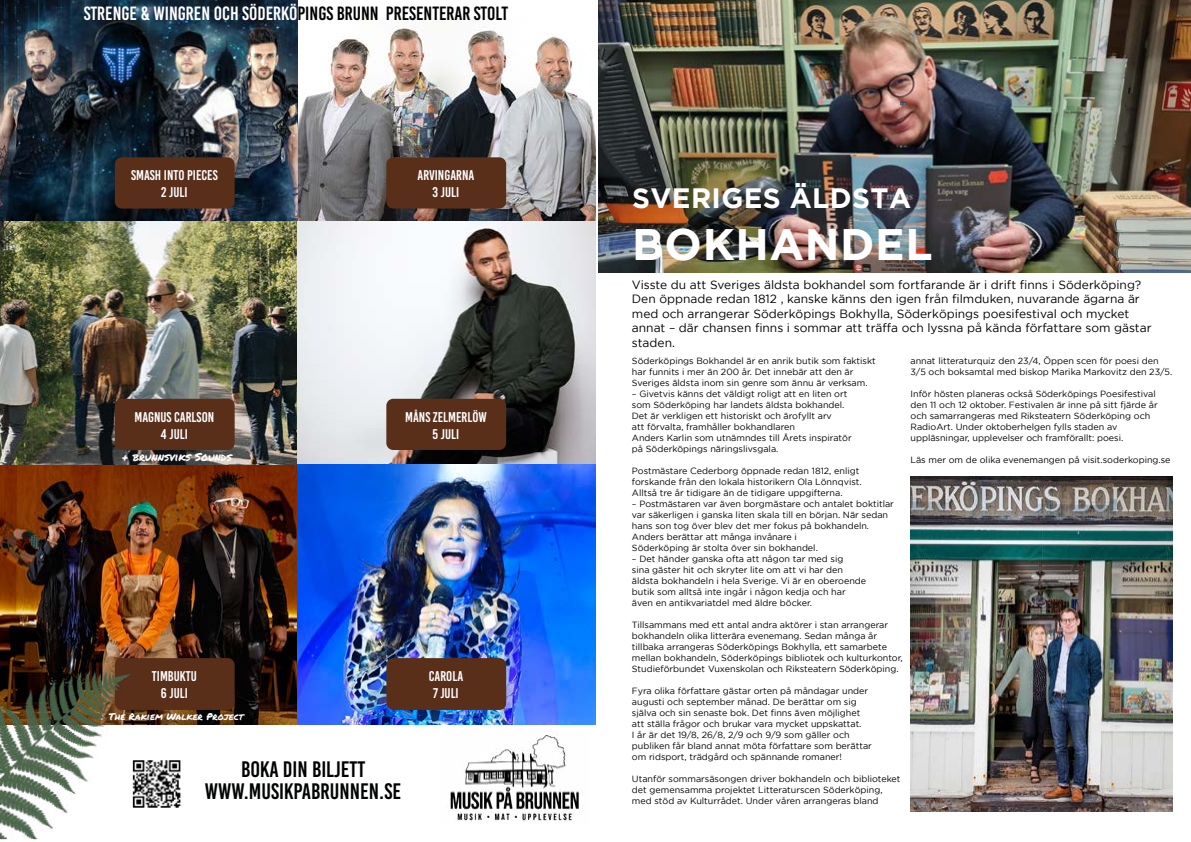
<style>
.page{position:relative;width:1191px;height:842px;background:#fff}
.page>*{position:absolute;margin:0;border:0;box-sizing:border-box;transform-origin:0 0}
.t1{font:700 44px "Gotham";letter-spacing:.015em;color:#fff}
.t2{font:700 28px "Gotham";letter-spacing:.015em;color:#fff}
.t3{font:22.4px/22.4px "Bebas Kai";color:#020404;text-align:center}
.t4{font:19.2px "Bebas Kai";color:#020203}
.t5{font:14.1px/16.9px "Bebas Kai";color:#fff;text-align:center}
.t6{font:12px/14.4px "Gotham";color:#000}
.t7{font:11.2px "Permanent Marker";color:#fff}
.t8{font:9.6px "Permanent Marker";color:#fff}
.t9{font:9px/11px "Gotham";color:#000}
.s1{color:#fff}
</style>
<div class="page">
<img style="left:910px;top:477px;width:262px;height:334px">
<img style="left:598px;top:0;width:593px;height:272px">
<svg style="left:901px;top:102px;width:4px;height:3px"></svg>
<img style="left:298px;top:17px;width:297px;height:448px">
<img style="left:0;top:465px;width:595px;height:259px">
<img style="left:0;top:0;width:298px;height:465px">
<img style="left:447px;top:731px;width:136px;height:91px">
<div style="left:386px;top:399px;width:120px;height:51px;background:#592f1a;border-radius:7px"></div>
<div style="left:386px;top:658px;width:120px;height:52px;background:#592f1a;border-radius:7px"></div>
<div style="left:115px;top:399px;width:120px;height:51px;background:#592f1a;border-radius:7px"></div>
<div style="left:386px;top:157px;width:120px;height:52px;background:#592f1a;border-radius:7px"></div>
<div style="left:115px;top:157px;width:120px;height:52px;background:#592f1a;border-radius:7px"></div>
<div style="left:115px;top:658px;width:120px;height:52px;background:#592f1a;border-radius:7px"></div>
<img style="left:0;top:667px;width:136px;height:172px">
<img style="left:131px;top:759px;width:50px;height:50px">
<h3 class="t4" style="left:84px;top:3px;width:426px"><span class="s1">STRENGE &amp; WINGREN OCH SÖDERKÖ</span>PINGS BRUNN PRESENTERAR STOLT</h3>
<h3 class="t5" style="left:131px;top:167px;width:88px">SMASH INTO PIECES<br>2 JULI</h3>
<h3 class="t5" style="left:417px;top:167px;width:58px">ARVINGARNA<br>3 JULI</h3>
<h3 class="t5" style="left:134px;top:409px;width:81px">MAGNUS CARLSON<br>4 JULI</h3>
<p class="t7" style="left:122px;top:448px;width:111px">+ brunnsviks Sounds</p>
<h3 class="t5" style="left:405px;top:409px;width:83px">MÅNS ZELMERLÖW<br>5 JULI</h3>
<h3 class="t5" style="left:152px;top:668px;width:46px">TIMBUKTU<br>6 JULI</h3>
<h3 class="t5" style="left:429px;top:668px;width:36px">CAROLA<br>7 JULI</h3>
<p class="t8" style="left:100px;top:709px;width:145px">+ The Rakiem Walker Project</p>
<h3 class="t3" style="left:205px;top:758px;width:197px">BOKA DIN BILJETT<br>WWW.MUSIKPABRUNNEN.SE</h3>
<h2 class="t2" style="left:632px;top:182px;width:280px">SVERIGES ÄLDSTA</h2>
<h1 class="t1" style="left:632px;top:219px;width:302px">BOKHANDEL</h1>
<p class="t6" style="left:632px;top:277px;width:521px">Visste du att Sveriges äldsta bokhandel som fortfarande är i drift finns i Söderköping?<br>Den öppnade redan 1812 , kanske känns den igen från filmduken, nuvarande ägarna är med och arrangerar Söderköpings Bokhylla, Söderköpings poesifestival och mycket annat – där chansen finns i sommar att träffa och lyssna på kända författare som gästar staden.</p>
<p class="t9" style="left:632px;top:355px;width:245px">Söderköpings Bokhandel är en anrik butik som faktiskt har funnits i mer än 200 år. Det innebär att den är<br>Sveriges äldsta inom sin genre som ännu är verksam.</p>
<p class="t9" style="left:632px;top:388px;width:221px">– Givetvis känns det väldigt roligt att en liten ort som Söderköping har landets äldsta bokhandel.<br>Det är verkligen ett historiskt och ärofyllt arv<br>att förvalta, framhåller bokhandlaren<br>Anders Karlin som utnämndes till Årets inspiratör på Söderköpings näringslivsgala.</p>
<p class="t9" style="left:632px;top:465px;width:231px">Postmästare Cederborg öppnade redan 1812, enligt forskande från den lokala historikern Ola Lönnqvist.<br>Alltså tre år tidigare än de tidigare uppgifterna.</p>
<p class="t9" style="left:632px;top:498px;width:263px">– Postmästaren var även borgmästare och antalet boktitlar var säkerligen i ganska liten skala till en början. När sedan hans son tog över blev det mer fokus på bokhandeln.<br>Anders berättar att många invånare i<br>Söderköping är stolta över sin bokhandel.</p>
<p class="t9" style="left:632px;top:553px;width:236px">– Det händer ganska ofta att någon tar med sig<br>sina gäster hit och skryter lite om att vi har den äldsta bokhandeln i hela Sverige. Vi är en oberoende butik som alltså inte ingår i någon kedja och har även en antikvariatdel med äldre böcker.</p>
<p class="t9" style="left:632px;top:619px;width:272px">Tillsammans med ett antal andra aktörer i stan arrangerar bokhandeln olika litterära evenemang. Sedan många år tillbaka arrangeras Söderköpings Bokhylla, ett samarbete mellan bokhandeln, Söderköpings bibliotek och kulturkontor, Studieförbundet Vuxenskolan och Riksteatern Söderköping.</p>
<p class="t9" style="left:632px;top:685px;width:241px">Fyra olika författare gästar orten på måndagar under augusti och september månad. De berättar om sig själva och sin senaste bok. Det finns även möjlighet att ställa frågor och brukar vara mycket uppskattat.<br>I år är det 19/8, 26/8, 2/9 och 9/9 som gäller och publiken får bland annat möta författare som berättar om ridsport, trädgård och spännande romaner!</p>
<p class="t9" style="left:632px;top:773px;width:270px">Utanför sommarsäsongen driver bokhandeln och biblioteket det gemensamma projektet Litteraturscen Söderköping, med stöd av Kulturrådet. Under våren arrangeras bland</p>
<p class="t9" style="left:910px;top:355px;width:263px">annat litteraturquiz den 23/4, Öppen scen för poesi den<br>3/5 och boksamtal med biskop Marika Markovitz den 23/5.</p>
<p class="t9" style="left:910px;top:388px;width:249px">Inför hösten planeras också Söderköpings Poesifestival den 11 och 12 oktober. Festivalen är inne på sitt fjärde år och samarrangeras med Riksteatern Söderköping och RadioArt. Under oktoberhelgen fylls staden av uppläsningar, upplevelser och framförallt: poesi.</p>
<p class="t9" style="left:910px;top:454px;width:261px">Läs mer om de olika evenemangen på visit.soderkoping.se</p>
</div>
